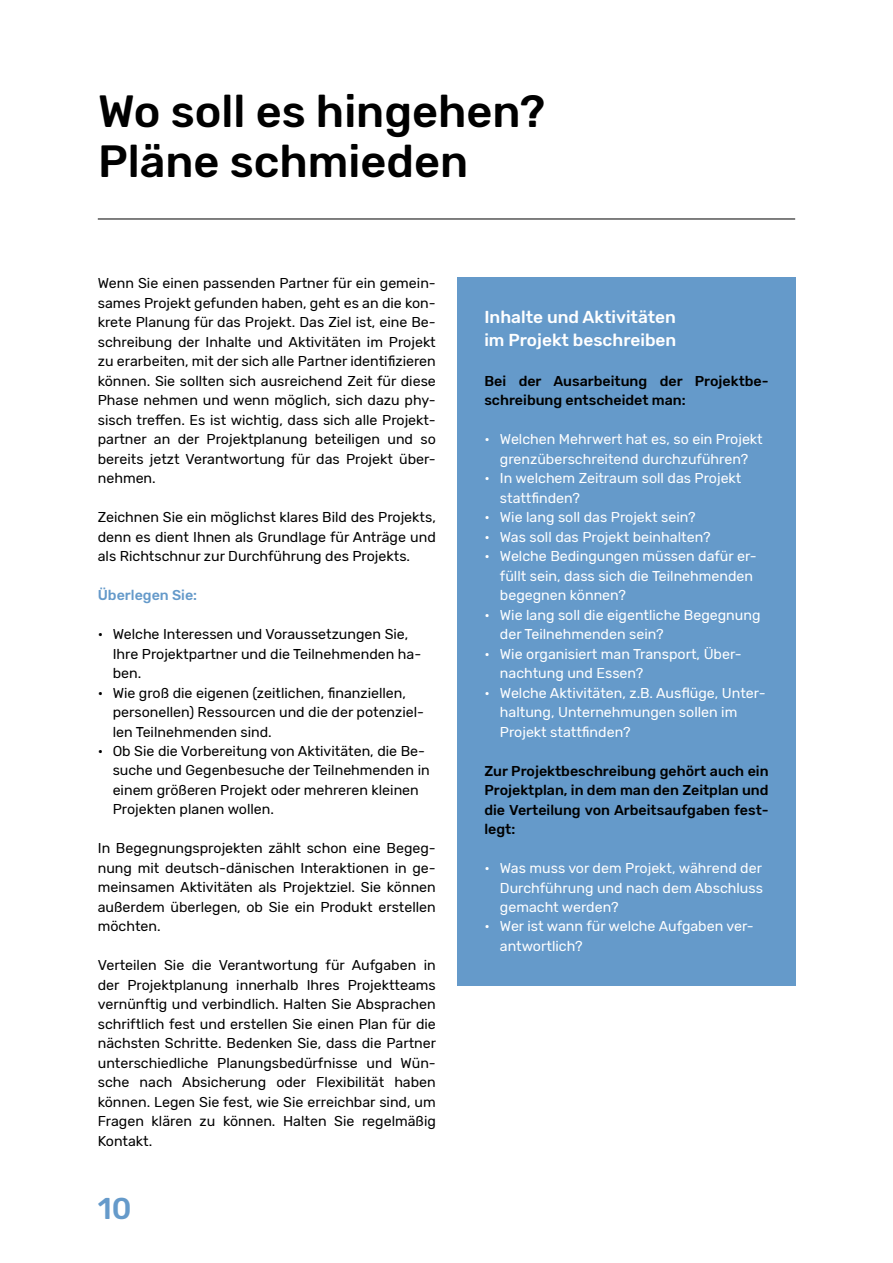
<style>
.page{position:relative;width:893px;height:1263px;background:#fff}
.page>*{position:absolute;margin:0;border:0;box-sizing:border-box;transform-origin:0 0}
.t1{font:500 45px/49.5px "Rubik";color:#000}
.t2{font:500 30px "Rubik";color:#659aca}
.t3{font:500 17.25px/22.5px "Rubik";color:#fff}
.t4{font:14.25px/19.5px "Rubik";color:#000;text-align:justify}
.t5{font:14.25px/19.5px "Rubik";color:#fff}
.t6{font:500 14.25px/19.5px "Rubik";color:#000}
.t7{font:500 14.25px "Rubik";color:#659aca}
</style>
<div class="page">
<div style="left:457px;top:277px;width:338px;height:708px;background:#659aca"></div>
<hr style="left:98px;top:219px;width:697px;height:1px;background:#000">
<h1 class="t1" style="left:98px;top:88px;width:449px">Wo soll es hingehen?<br>Pläne schmieden</h1>
<p class="t4" style="left:98px;top:274px;width:340px">Wenn Sie einen passenden Partner für ein gemein&shy;sames Projekt gefunden haben, geht es an die kon&shy;krete Planung für das Projekt. Das Ziel ist, eine Be&shy;schreibung der Inhalte und Aktivitäten im Projekt zu erarbeiten, mit der sich alle Partner identifizieren können. Sie sollten sich ausreichend Zeit für diese Phase nehmen und wenn möglich, sich dazu phy&shy;sisch treffen. Es ist wichtig, dass sich alle Projekt&shy;partner an der Projektplanung beteiligen und so bereits jetzt Verantwortung für das Projekt über&shy;nehmen.</p>
<p class="t4" style="left:98px;top:508px;width:340px">Zeichnen Sie ein möglichst klares Bild des Projekts, denn es dient Ihnen als Grundlage für Anträge und als Richtschnur zur Durchführung des Projekts.</p>
<p class="t7" style="left:98px;top:587px;width:101px">Überlegen Sie:</p>
<p class="t4" style="left:113px;top:625px;width:310px;text-align:left;text-indent:-15px">• Welche Interessen und Voraussetzungen Sie,<br>Ihre Projektpartner und die Teilnehmenden ha&shy;ben.</p>
<p class="t4" style="left:113px;top:683px;width:313px;text-align:left;text-indent:-15px">• Wie groß die eigenen (zeitlichen, finanziellen, personellen) Ressourcen und die der potenziel&shy;len Teilnehmenden sind.</p>
<p class="t4" style="left:113px;top:742px;width:319px;text-align:left;text-indent:-15px">• Ob Sie die Vorbereitung von Aktivitäten, die Be&shy;suche und Gegenbesuche der Teilnehmenden in einem größeren Projekt oder mehreren kleinen Projekten planen wollen.</p>
<p class="t4" style="left:98px;top:839px;width:340px">In Begegnungsprojekten zählt schon eine Begeg&shy;nung mit deutsch-dänischen Interaktionen in ge&shy;meinsamen Aktivitäten als Projektziel. Sie können außerdem überlegen, ob Sie ein Produkt erstellen möchten.</p>
<p class="t4" style="left:98px;top:956px;width:340px">Verteilen Sie die Verantwortung für Aufgaben in der Projektplanung innerhalb Ihres Projektteams vernünftig und verbindlich. Halten Sie Absprachen schriftlich fest und erstellen Sie einen Plan für die nächsten Schritte. Bedenken Sie, dass die Partner unterschiedliche Planungsbedürfnisse und Wün&shy;sche nach Absicherung oder Flexibilität haben können. Legen Sie fest, wie Sie erreichbar sind, um Fragen klären zu können. Halten Sie regelmäßig Kontakt.</p>
<h2 class="t2" style="left:98px;top:1191px;width:35px">10</h2>
<p class="t3" style="left:484px;top:307px;width:193px">Inhalte und Aktivitäten im Projekt beschreiben</p>
<p class="t6" style="left:484px;top:371px;width:286px">Bei der Ausarbeitung der Projektbe&shy;schreibung entscheidet man:</p>
<p class="t5" style="left:484px;top:430px;width:280px;text-align:center">• Welchen Mehrwert hat es, so ein Projekt grenzüberschreitend durchzuführen?</p>
<p class="t5" style="left:500px;top:469px;width:243px;text-indent:-16px">• In welchem Zeitraum soll das Projekt stattfinden?</p>
<p class="t5" style="left:484px;top:508px;width:213px">• Wie lang soll das Projekt sein?</p>
<p class="t5" style="left:484px;top:527px;width:228px">• Was soll das Projekt beinhalten?</p>
<p class="t5" style="left:500px;top:547px;width:258px;text-indent:-16px">• Welche Bedingungen müssen dafür er&shy;füllt sein, dass sich die Teilnehmenden begegnen können?</p>
<p class="t5" style="left:500px;top:605px;width:262px;text-indent:-16px">• Wie lang soll die eigentliche Begegnung der Teilnehmenden sein?</p>
<p class="t5" style="left:500px;top:644px;width:243px;text-indent:-16px">• Wie organisiert man Transport, Über&shy;nachtung und Essen?</p>
<p class="t5" style="left:500px;top:683px;width:267px;text-indent:-16px">• Welche Aktivitäten, z.B. Ausflüge, Unter&shy;haltung, Unternehmungen sollen im<br>Projekt stattfinden?</p>
<p class="t6" style="left:484px;top:761px;width:286px;text-align:justify">Zur Projektbeschreibung gehört auch ein Projektplan, in dem man den Zeitplan und die Verteilung von Arbeitsaufgaben fest&shy;legt:</p>
<p class="t5" style="left:500px;top:859px;width:265px;text-align:justify;text-indent:-16px">• Was muss vor dem Projekt, während der Durchführung und nach dem Abschluss gemacht werden?</p>
<p class="t5" style="left:500px;top:917px;width:255px;text-indent:-16px">• Wer ist wann für welche Aufgaben ver&shy;antwortlich?</p>
</div>
